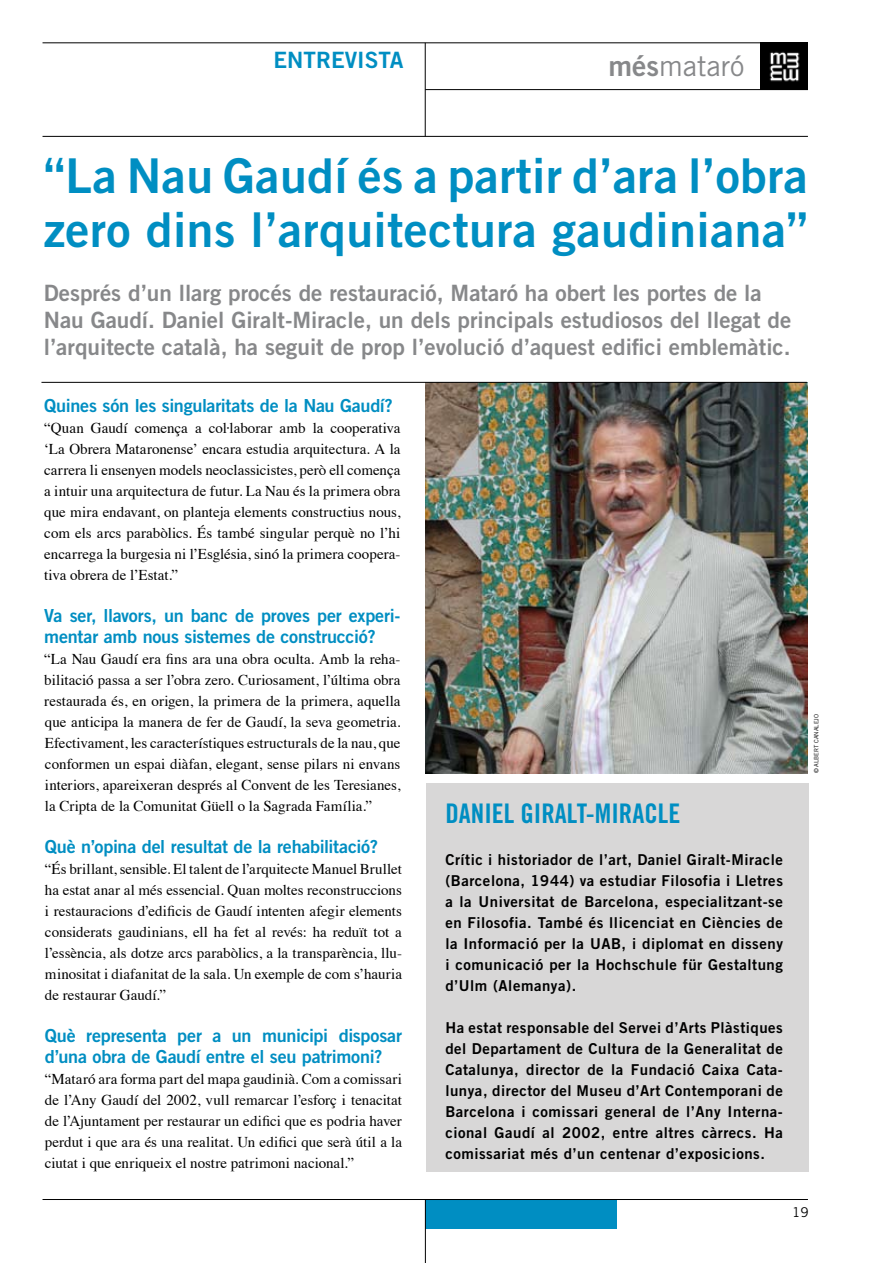
<style>
.page{position:relative;width:893px;height:1263px;background:#fff}
.page>*{position:absolute;margin:0;border:0;box-sizing:border-box;transform-origin:0 0}
.t1{font:48px/54px "Trade Gothic Bold Two";letter-spacing:.01em;color:#008ec2}
.t2{font:28.5px "Trade Gothic";color:#87888a}
.t3{font:27px "Trade Gothic Bold Cond Twenty";color:#008ec2}
.t4{font:22.5px/27px "Trade Gothic Bold Two";color:#87888a}
.t5{font:22.5px "Trade Gothic Bold Two";color:#008ec2}
.t6{font:18px/21px "Trade Gothic Bold Two";letter-spacing:-.015em;color:#008ec2}
.t7{font:15px/21px "Times";color:#000;text-align:justify}
.t8{font:15px/21px "Trade Gothic Bold Two";letter-spacing:.035em;color:#000;text-align:justify}
.t9{font:13.5px "Trade Gothic";color:#000}
.t10{font:6px "Trade Gothic";color:#000}
.s1{font-family:"Trade Gothic Bold Two"}
</style>
<div class="page">
<hr style="left:43px;top:43px;width:765px;height:1px;background:#000">
<hr style="left:43px;top:136px;width:765px;height:1px;background:#000">
<hr style="left:425px;top:43px;width:1px;height:93px;background:#000">
<hr style="left:425px;top:89px;width:383px;height:1px;background:#000">
<img style="left:761px;top:44px;width:47px;height:45px">
<div style="left:425px;top:1199px;width:192px;height:30px;background:#008ec2"></div>
<hr style="left:425px;top:1199px;width:1px;height:64px;background:#000">
<hr style="left:43px;top:1199px;width:765px;height:1px;background:#000">
<img style="left:426px;top:383px;width:382px;height:390px">
<hr style="left:41px;top:382px;width:766px;height:1px;background:#000">
<div style="left:426px;top:783px;width:382px;height:388px;background:#d8d7d7"></div>
<h3 class="t5" style="left:273px;top:46px;width:132px">ENTREVISTA</h3>
<h2 class="t2" style="left:608px;top:49px;width:138px"><span class="s1">més</span>mataró</h2>
<h1 class="t1" style="left:44px;top:148px;width:766px">“La Nau Gaudí és a partir d’ara l’obra zero dins l’arquitectura gaudiniana”</h1>
<h3 class="t4" style="left:44px;top:279px;width:749px">Després d’un llarg procés de restauració, Mataró ha obert les portes de la<br>Nau Gaudí. Daniel Giralt-Miracle, un dels principals estudiosos del llegat de l’arquitecte català, ha seguit de prop l’evolució d’aquest edifici emblemàtic.</h3>
<p class="t6" style="left:44px;top:395px;width:350px">Quines són les singularitats de la Nau Gaudí?</p>
<p class="t7" style="left:44px;top:416px;width:358px">“Quan Gaudí comença a col·laborar amb la cooperativa ‘La Obrera Mataronense’ encara estudia arquitectura. A la carrera li ensenyen models neoclassicistes, però ell comença a intuir una arquitectura de futur. La Nau és la primera obra que mira endavant, on planteja elements constructius nous, com els arcs parabòlics. És també singular perquè no l’hi encarrega la burgesia ni l’Església, sinó la primera coopera&shy;tiva obrera de l’Estat.”</p>
<p class="t6" style="left:44px;top:605px;width:358px">Va ser, llavors, un banc de proves per experi&shy;mentar amb nous sistemes de construcció?</p>
<p class="t7" style="left:44px;top:647px;width:358px">“La Nau Gaudí era fins ara una obra oculta. Amb la reha&shy;bilitació passa a ser l’obra zero. Curiosament, l’última obra restaurada és, en origen, la primera de la primera, aquella que anticipa la manera de fer de Gaudí, la seva geometria.<br>Efectivament, les característiques estructurals de la nau, que conformen un espai diàfan, elegant, sense pilars ni envans interiors, apareixeran després al Convent de les Teresianes, la Cripta de la Comunitat Güell o la Sagrada Família.”</p>
<p class="t6" style="left:45px;top:836px;width:335px">Què n’opina del resultat de la rehabilitació?</p>
<p class="t7" style="left:45px;top:857px;width:359px">“És brillant, sensible. El talent de l’arquitecte Manuel Brullet ha estat anar al més essencial. Quan moltes reconstruccions i restauracions d’edificis de Gaudí intenten afegir elements considerats gaudinians, ell ha fet al revés: ha reduït tot a l’essència, als dotze arcs parabòlics, a la transparència, llu&shy;minositat i diafanitat de la sala. Un exemple de com s’hauria de restaurar Gaudí.”</p>
<p class="t6" style="left:45px;top:1025px;width:359px">Què representa per a un municipi disposar d’una obra de Gaudí entre el seu patrimoni?</p>
<p class="t7" style="left:45px;top:1067px;width:359px">“Mataró ara forma part del mapa gaudinià. Com a comissari de l’Any Gaudí del 2002, vull remarcar l’esforç i tenacitat de l’Ajuntament per restaurar un edifici que es podria haver perdut i que ara és una realitat. Un edifici que serà útil a la ciutat i que enriqueix el nostre patrimoni nacional.”</p>
<h3 class="t3" style="left:445px;top:797px;width:236px">DANIEL GIRALT-MIRACLE</h3>
<p class="t8" style="left:445px;top:849px;width:339px">Crític i historiador de l’art, Daniel Giralt-Miracle (Barcelona, 1944) va estudiar Filosofia i Lletres a la Universitat de Barcelona, especialitzant-se en Filosofia. També és llicenciat en Ciències de la Informació per la UAB, i diplomat en disseny i comunicació per la Hochschule für Gestaltung d’Ulm (Alemanya).</p>
<p class="t8" style="left:445px;top:1017px;width:339px">Ha estat responsable del Servei d’Arts Plàstiques del Departament de Cultura de la Generalitat de Catalunya, director de la Fundació Caixa Cata&shy;lunya, director del Museu d’Art Contemporani de Barcelona i comissari general de l’Any Interna&shy;cional Gaudí al 2002, entre altres càrrecs. Ha comissariat més d’un centenar d’exposicions.</p>
<p class="t10" style="left:813px;top:773px;width:61px;rotate:-90deg">© ALBERT CANALEJO</p>
<p class="t9" style="left:792px;top:1204px;width:18px">19</p>
</div>
